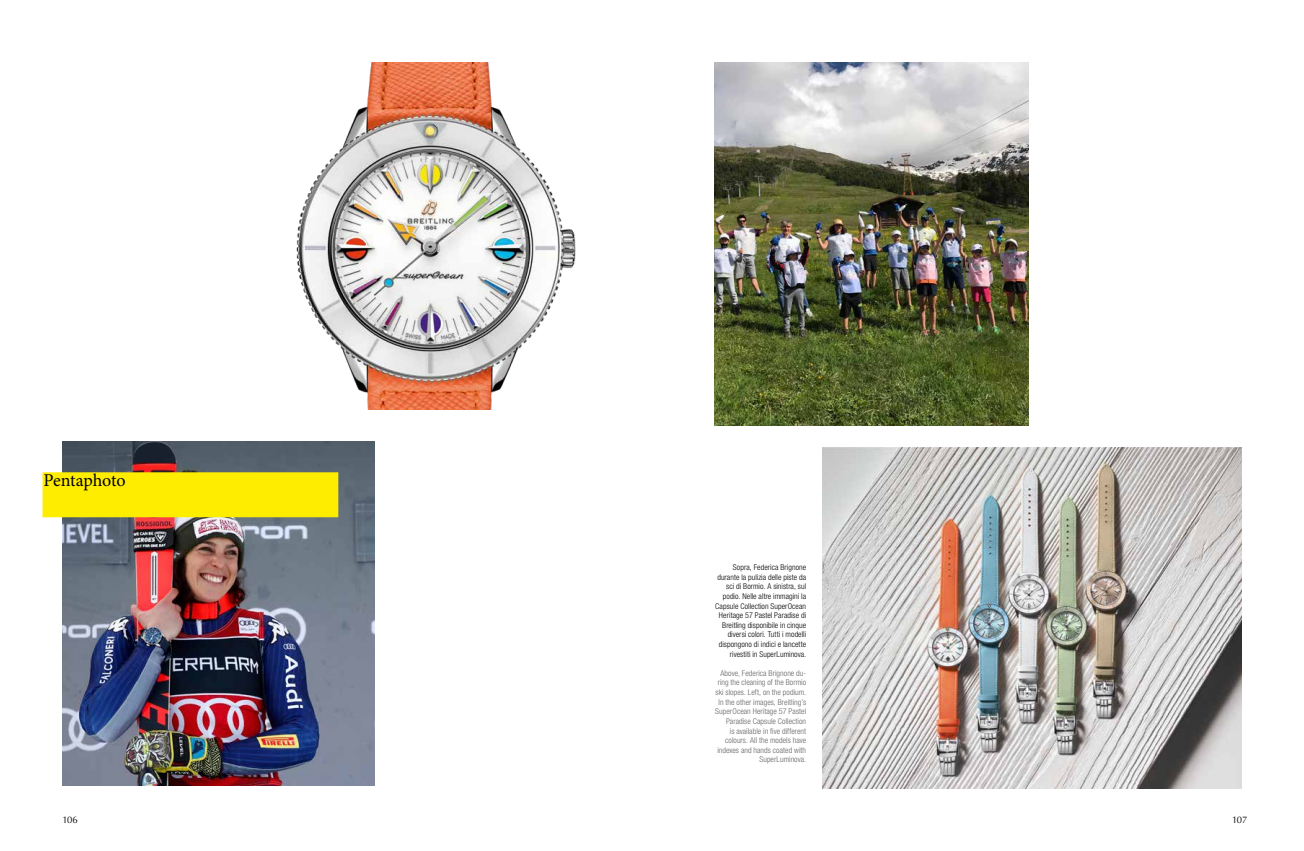
<style>
.page{position:relative;width:1304px;height:851px;background:#fff}
.page>*{position:absolute;margin:0;border:0;box-sizing:border-box;transform-origin:0 0}
.t1{font:18px "Minion Pro";letter-spacing:-.005em;color:#000}
.t2{font:9.5px "Optima";letter-spacing:-.045em;color:#000}
.t3{font:300 condensed 8px/9.6px "Helvetica Neue LT Std";letter-spacing:.01em;color:#000;text-align:right}
.t4{font:300 condensed 8px/9.6px "Helvetica Neue LT Std";letter-spacing:.01em;color:#646363;text-align:right}
</style>
<div class="page">
<img style="left:296px;top:62px;width:280px;height:347px">
<img style="left:823px;top:447px;width:419px;height:341px">
<img style="left:62px;top:441px;width:312px;height:344px">
<img style="left:714px;top:62px;width:315px;height:363px">
<div style="left:43px;top:472px;width:295px;height:44px;background:#ffed00"></div>
<div style="left:43px;top:472px;width:295px;height:45px;border:1px solid #ffed00"></div>
<h1 class="t1" style="left:44px;top:468px;width:84px">Pentaphoto</h1>
<p class="t3" style="left:715px;top:562px;width:92px">Sopra, Federica Brignone durante la pulizia delle piste da sci di Bormio. A sinistra, sul podio. Nelle altre immagini la<br>Capsule Collection SuperOcean<br>Heritage 57 Pastel Paradise di<br>Breitling disponibile in cinque diversi colori. Tutti i modelli dispongono di indici e lancette rivestiti in SuperLuminova.</p>
<p class="t4" style="left:715px;top:668px;width:92px">Above, Federica Brignone du&shy;ring the cleaning of the Bormio ski slopes. Left, on the podium.<br>In the other images, Breitling’s<br>SuperOcean Heritage 57 Pastel<br>Paradise Capsule Collection<br>is available in five different colours. All the models have indexes and hands coated with<br>SuperLuminova.</p>
<p class="t2" style="left:62px;top:814px;width:17px">106</p>
<p class="t2" style="left:1232px;top:814px;width:17px">107</p>
</div>
